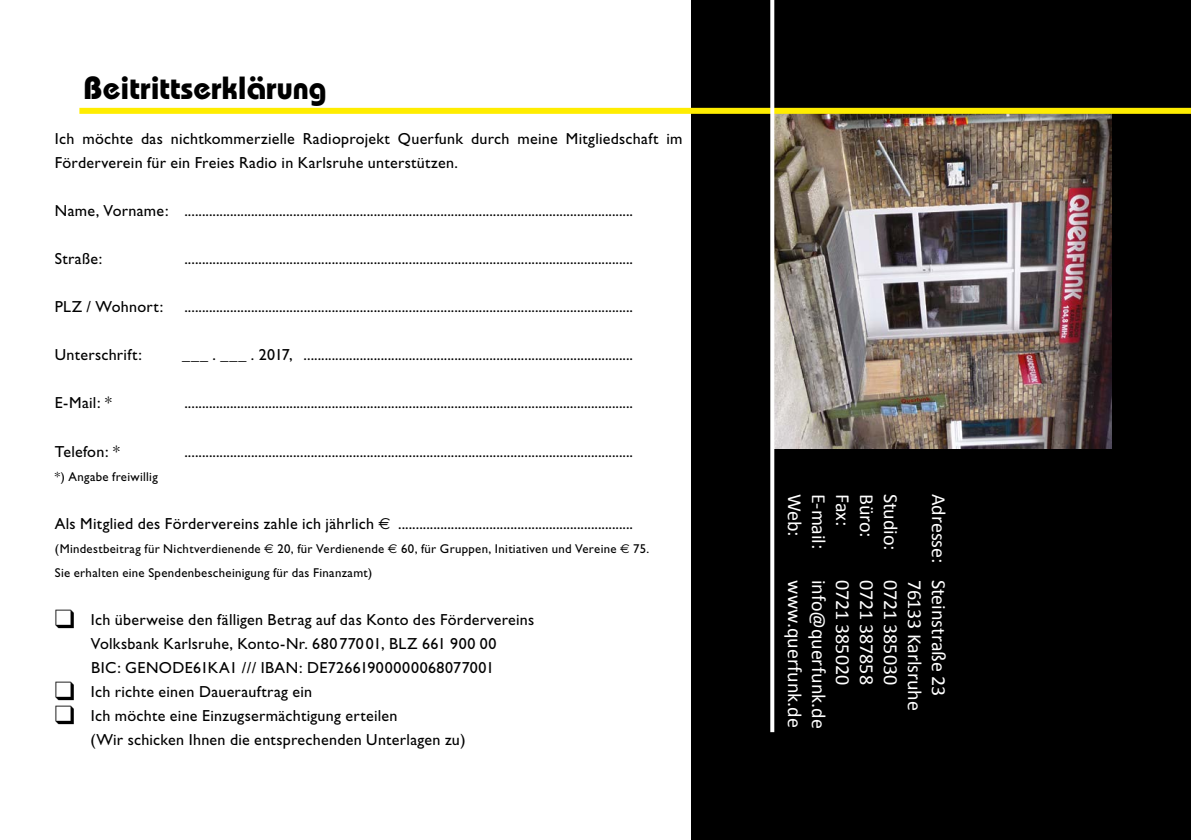
<style>
.page{position:relative;width:1191px;height:840px;background:#fff}
.page>*{position:absolute;margin:0;border:0;box-sizing:border-box;transform-origin:0 0}
.t1{font:700 32px "Bauhaus";color:#000}
.t2{font:20px "Calibri";letter-spacing:-.005em;color:#fff}
.t3{font:16px/24px "Gill Sans";letter-spacing:.02em;color:#000}
.t4{font:12.8px/24px "Gill Sans";letter-spacing:.025em;color:#000}
.s1{font-family:"Euro Sans"}
</style>
<div class="page">
<div style="left:692px;top:0;width:499px;height:839px;background:#000"></div>
<img style="left:774px;top:114px;width:337px;height:334px">
<div style="left:79px;top:108px;width:1112px;height:6px;background:#ffed00"></div>
<svg style="left:770px;top:0;width:4px;height:731px;fill:#fff"></svg>
<h1 class="t1" style="left:83px;top:68px;width:245px">Beitrittserklärung</h1>
<p class="t3" style="left:55px;top:127px;width:629px">Ich möchte das nichtkommerzielle Radioprojekt Querfunk durch meine Mitgliedschaft im<br>Förderverein für ein Freies Radio in Karlsruhe unterstützen.</p>
<p class="t3" style="left:55px;top:199px;width:580px">Name, Vorname: ................................................................................................................................</p>
<p class="t3" style="left:55px;top:247px;width:49px">Straße:</p>
<p class="t3" style="left:184px;top:247px;width:450px">................................................................................................................................</p>
<p class="t3" style="left:55px;top:295px;width:110px">PLZ / Wohnort:</p>
<p class="t3" style="left:184px;top:295px;width:450px">................................................................................................................................</p>
<p class="t3" style="left:55px;top:343px;width:89px">Unterschrift:</p>
<p class="t3" style="left:182px;top:343px;width:452px">___ . ___ . 2017, ..............................................................................................</p>
<p class="t3" style="left:55px;top:391px;width:59px">E-Mail: *</p>
<p class="t3" style="left:184px;top:391px;width:450px">................................................................................................................................</p>
<p class="t3" style="left:55px;top:439px;width:67px">Telefon: *</p>
<p class="t3" style="left:184px;top:439px;width:450px">................................................................................................................................</p>
<p class="t4" style="left:55px;top:464px;width:105px">*) Angabe freiwillig</p>
<p class="t3" style="left:55px;top:511px;width:580px">Als Mitglied des Fördervereins zahle ich jährlich <span class="s1">E</span> ...................................................................</p>
<p class="t4" style="left:55px;top:536px;width:596px">(Mindestbeitrag für Nichtverdienende <span class="s1">E</span> 20, für Verdienende <span class="s1">E</span> 60, für Gruppen, Initiativen und Vereine <span class="s1">E</span> 75.<br>Sie erhalten eine Spendenbescheinigung für das Finanzamt)</p>
<p class="t3" style="left:90px;top:607px;width:445px">Ich überweise den fälligen Betrag auf das Konto des Fördervereins Volksbank Karlsruhe, Konto-Nr. 68077001, BLZ 661 900 00<br>BIC: GENODE61KA1 /// IBAN: DE72661900000068077001<br>Ich richte einen Dauerauftrag ein<br>Ich möchte eine Einzugsermächtigung erteilen<br>(Wir schicken Ihnen die entsprechenden Unterlagen zu)</p>
<p class="t2" style="left:807px;top:493px;width:44px;rotate:90deg">Web:</p>
<p class="t2" style="left:831px;top:493px;width:57px;rotate:90deg">E-mail:</p>
<p class="t2" style="left:831px;top:579px;width:150px;rotate:90deg">info@querfunk.de</p>
<p class="t2" style="left:807px;top:579px;width:149px;rotate:90deg">www.querfunk.de</p>
<p class="t2" style="left:855px;top:493px;width:34px;rotate:90deg">Fax:</p>
<p class="t2" style="left:855px;top:579px;width:106px;rotate:90deg">0721 385020</p>
<p class="t2" style="left:879px;top:493px;width:45px;rotate:90deg">Büro:</p>
<p class="t2" style="left:879px;top:579px;width:106px;rotate:90deg">0721 387858</p>
<p class="t2" style="left:903px;top:493px;width:58px;rotate:90deg">Studio:</p>
<p class="t2" style="left:903px;top:579px;width:107px;rotate:90deg">0721 385030</p>
<p class="t2" style="left:951px;top:493px;width:71px;rotate:90deg">Adresse:</p>
<p class="t2" style="left:927px;top:579px;width:132px;rotate:90deg">76133 Karlsruhe</p>
<p class="t2" style="left:951px;top:579px;width:118px;rotate:90deg">Steinstraße 23</p>
</div>
